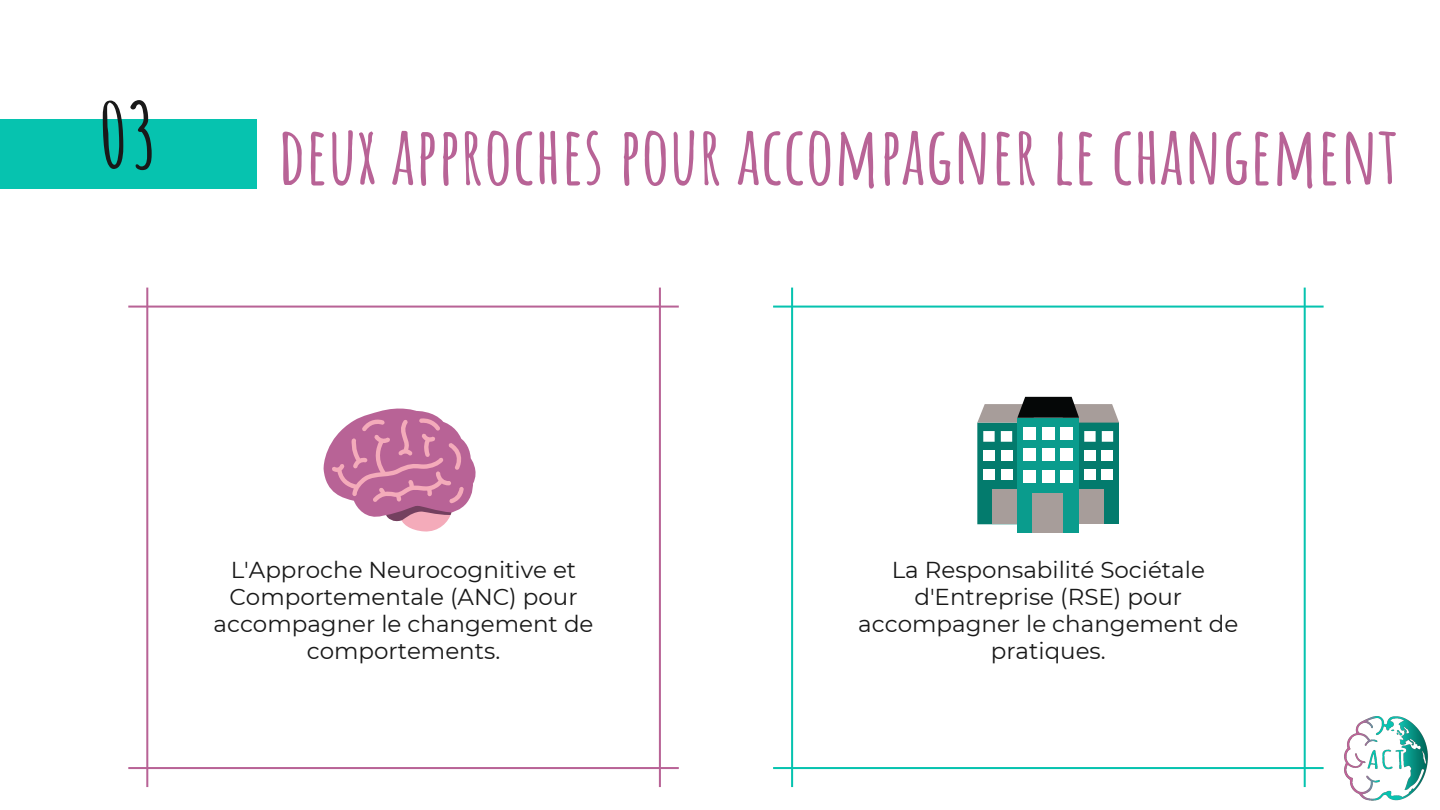
<style>
.page{position:relative;width:1440px;height:810px;background:#fff}
.page>*{position:absolute;margin:0;border:0;box-sizing:border-box;transform-origin:0 0}
.t1{font:700 90px "Amatic SC";color:#191919}
.t2{font:700 80px "Amatic SC";color:#b86396}
.t3{font:23px/27px "Montserrat";color:#191919;text-align:center}
</style>
<div class="page">
<div style="left:0;top:119px;width:256px;height:70px;background:#06c3af"></div>
<svg style="left:128px;top:288px;width:551px;height:499px"></svg>
<svg style="left:323px;top:405px;width:157px;height:127px"></svg>
<svg style="left:773px;top:288px;width:551px;height:499px"></svg>
<div style="left:1061px;top:423px;width:58px;height:101px;background:#037b6d"></div>
<div style="left:1084px;top:431px;width:12px;height:11px;background:#fff"></div>
<div style="left:1102px;top:431px;width:11px;height:11px;background:#fff"></div>
<div style="left:1084px;top:450px;width:12px;height:11px;background:#fff"></div>
<div style="left:1102px;top:450px;width:11px;height:11px;background:#fff"></div>
<div style="left:1084px;top:469px;width:12px;height:11px;background:#fff"></div>
<div style="left:1102px;top:469px;width:11px;height:11px;background:#fff"></div>
<div style="left:1075px;top:490px;width:29px;height:34px;background:#a79d9a"></div>
<div style="left:977px;top:423px;width:59px;height:101px;background:#037b6d"></div>
<div style="left:983px;top:431px;width:12px;height:11px;background:#fff"></div>
<div style="left:1001px;top:431px;width:11px;height:11px;background:#fff"></div>
<div style="left:983px;top:450px;width:12px;height:11px;background:#fff"></div>
<div style="left:1001px;top:450px;width:11px;height:11px;background:#fff"></div>
<div style="left:983px;top:469px;width:12px;height:11px;background:#fff"></div>
<div style="left:1001px;top:469px;width:11px;height:11px;background:#fff"></div>
<div style="left:992px;top:490px;width:28px;height:34px;background:#a79d9a"></div>
<div style="left:1017px;top:418px;width:62px;height:114px;background:#0a9c8d"></div>
<svg style="left:977px;top:397px;width:142px;height:26px"></svg>
<div style="left:1024px;top:427px;width:12px;height:12px;background:#fff"></div>
<div style="left:1042px;top:427px;width:12px;height:12px;background:#fff"></div>
<div style="left:1061px;top:427px;width:12px;height:12px;background:#fff"></div>
<div style="left:1024px;top:449px;width:12px;height:12px;background:#fff"></div>
<div style="left:1042px;top:449px;width:12px;height:12px;background:#fff"></div>
<div style="left:1061px;top:449px;width:12px;height:12px;background:#fff"></div>
<div style="left:1024px;top:471px;width:12px;height:12px;background:#fff"></div>
<div style="left:1042px;top:471px;width:12px;height:12px;background:#fff"></div>
<div style="left:1061px;top:471px;width:12px;height:12px;background:#fff"></div>
<div style="left:1033px;top:493px;width:30px;height:39px;background:#a79d9a"></div>
<img style="left:1344px;top:716px;width:84px;height:85px">
<h1 class="t1" style="left:99px;top:78px;width:60px">03</h1>
<h2 class="t2" style="left:278px;top:103px;width:1123px">DEUX APPROCHES POUR ACCOMPAGNER LE CHANGEMENT</h2>
<p class="t3" style="left:214px;top:556px;width:381px">L'Approche Neurocognitive et<br>Comportementale (ANC) pour accompagner le changement de comportements.</p>
<p class="t3" style="left:858px;top:556px;width:381px">La Responsabilité Sociétale d'Entreprise (RSE) pour accompagner le changement de pratiques.</p>
</div>
